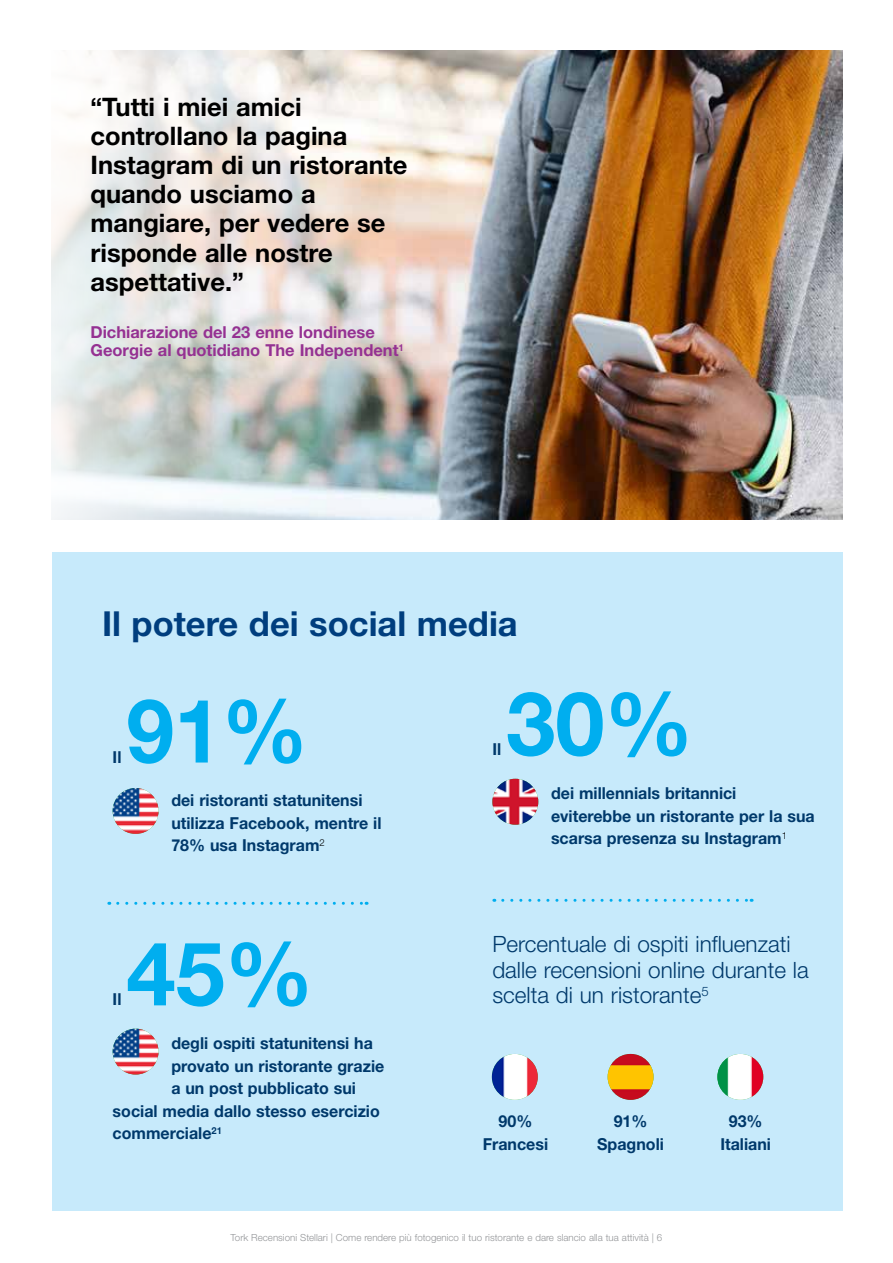
<style>
.page{position:relative;width:893px;height:1263px;background:#fff}
.page>*{position:absolute;margin:0;border:0;box-sizing:border-box;transform-origin:0 0}
.t1{font:700 88.5px "Helvetica Neue LT Std";color:#00aeef}
.t2{font:700 34.5px "Helvetica Neue LT Pro";color:#003e7e}
.t3{font:700 25.5px/29.1px "Helvetica Neue LT Std";color:#000}
.t4{font:300 22.5px/25.5px "Helvetica Neue LT Std";color:#00396b}
.t5{font:700 16.5px/22.5px "Helvetica Neue LT Std";color:#00396b;text-align:center}
.t6{font:700 16.5px/18.3px "Helvetica Neue LT Std";color:#953192}
.t7{font:300 9.75px "Helvetica Neue LT Std";color:#939598}
</style>
<div class="page">
<img style="left:492px;top:51px;width:351px;height:469px">
<div style="left:52px;top:553px;width:791px;height:658px;background:#c7eafb"></div>
<img style="left:113px;top:788px;width:46px;height:46px;border-radius:23px">
<svg style="left:118px;top:902px;width:249px;height:3px"></svg>
<img style="left:492px;top:779px;width:46px;height:46px;border-radius:23px">
<img style="left:113px;top:1029px;width:46px;height:45px;border-radius:23px">
<svg style="left:503px;top:899px;width:249px;height:3px"></svg>
<img style="left:492px;top:1054px;width:46px;height:46px;border-radius:23px">
<img style="left:608px;top:1054px;width:45px;height:46px;border-radius:23px">
<img style="left:717px;top:1054px;width:46px;height:46px;border-radius:23px">
<svg style="left:51px;top:50px;width:441px;height:470px"></svg>
<h3 class="t3" style="left:91px;top:92px;width:319px">“Tutti i miei amici controllano la pagina<br>Instagram di un ristorante quando usciamo a mangiare, per vedere se risponde alle nostre aspettative.”</h3>
<p class="t6" style="left:91px;top:323px;width:315px">Dichiarazione del 23 enne londinese<br>Georgie al quotidiano The Independent<sup>1</sup></p>
<h2 class="t2" style="left:102px;top:602px;width:417px">Il potere dei social media</h2>
<h1 class="t1" style="left:126px;top:676px;width:183px">91%</h1>
<p class="t5" style="left:171px;top:789px;width:212px;text-align:left">dei ristoranti statunitensi utilizza Facebook, mentre il<br>78% usa Instagram<sup>2</sup></p>
<p class="t5" style="left:113px;top:745px;width:10px">Il</p>
<h1 class="t1" style="left:126px;top:919px;width:188px">45%</h1>
<p class="t5" style="left:171px;top:1031px;width:203px">degli ospiti statunitensi ha</p>
<p class="t5" style="left:171px;top:1054px;width:214px">provato un ristorante grazie</p>
<p class="t5" style="left:171px;top:1077px;width:186px">a un post pubblicato sui</p>
<p class="t5" style="left:113px;top:1099px;width:269px">social media dallo stesso esercizio</p>
<p class="t5" style="left:113px;top:1122px;width:111px">commerciale<sup>21</sup></p>
<p class="t5" style="left:113px;top:988px;width:10px">Il</p>
<h1 class="t1" style="left:506px;top:669px;width:188px">30%</h1>
<p class="t5" style="left:551px;top:781px;width:265px;text-align:left">dei millennials britannici eviterebbe un ristorante per la sua scarsa presenza su Instagram<sup>1</sup></p>
<p class="t5" style="left:492px;top:738px;width:10px">Il</p>
<h3 class="t4" style="left:492px;top:931px;width:318px">Percentuale di ospiti influenzati dalle recensioni online durante la scelta di un ristorante<sup>5</sup></h3>
<p class="t5" style="left:483px;top:1109px;width:67px;line-height:23.2px">90%<br>Francesi</p>
<p class="t5" style="left:597px;top:1109px;width:68px;line-height:23.2px">91%<br>Spagnoli</p>
<p class="t5" style="left:720px;top:1109px;width:52px;line-height:23.2px">93%<br>Italiani</p>
<p class="t7" style="left:231px;top:1231px;width:433px">Tork Recensioni Stellari | Come rendere più fotogenico il tuo ristorante e dare slancio alla tua attività | 6</p>
</div>
